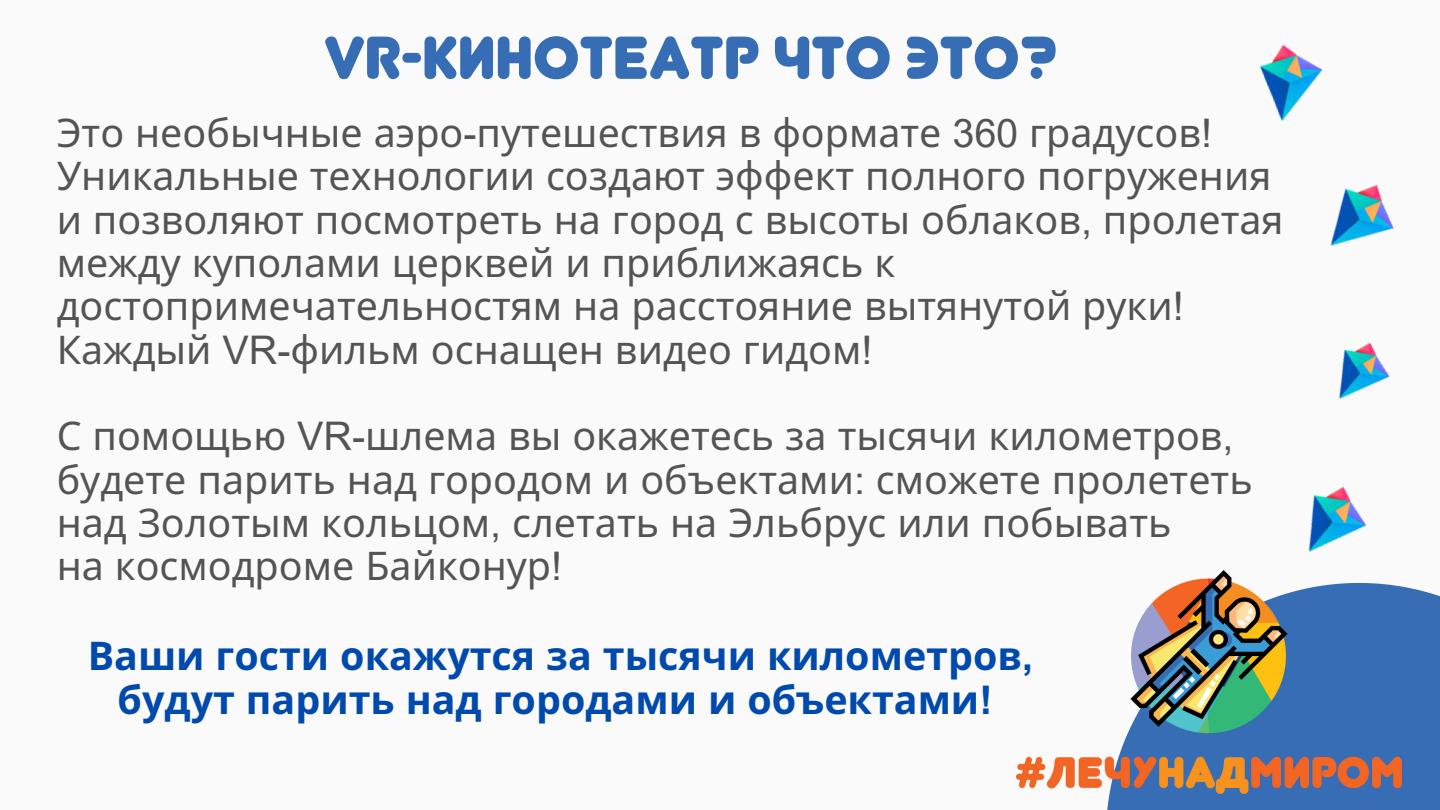
<style>
.page{position:relative;width:1440px;height:810px;background:#f9faf9}
.page>*{position:absolute;margin:0;border:0;box-sizing:border-box;transform-origin:0 0}
.t1{font:60px "Junegull";color:#366db4}
.t2{font:39.4px/43.4px "Noto Sans";color:#545454}
.t3{font:700 39.4px/43.6px "Noto Sans";color:#004aad;text-align:center}
.s1{font-family:"Arial MT Pro"}
</style>
<div class="page">
<div style="left:1107px;top:586px;width:333px;height:224px;background:#366db4"></div>
<img style="left:1017px;top:570px;width:384px;height:224px">
<img style="left:1330px;top:185px;width:64px;height:61px">
<img style="left:1339px;top:342px;width:51px;height:57px">
<img style="left:1260px;top:45px;width:63px;height:76px">
<img style="left:1272px;top:486px;width:119px;height:97px">
<h1 class="t1" style="left:324px;top:22px;width:735px">VR-кинотеатр что это?</h1>
<p class="t2" style="left:57px;top:110px;width:1228px">Это необычные аэро<span class="s1">-</span>путешествия в формате <span class="s1">360</span> градусов<span class="s1">!<br></span>Уникальные технологии создают эффект полного погружения и позволяют посмотреть на город с высоты облаков<span class="s1">,</span> пролетая между куполами церквей и приближаясь к достопримечательностям на расстояние вытянутой руки<span class="s1">!<br></span>Каждый <span class="s1">VR-</span>фильм оснащен видео гидом<span class="s1">!</span></p>
<p class="t2" style="left:57px;top:413px;width:1198px">С помощью <span class="s1">VR-</span>шлема вы окажетесь за тысячи километров<span class="s1">, </span>будете парить над городом и объектами<span class="s1">:</span> сможете пролететь над Золотым кольцом<span class="s1">,</span> слетать на Эльбрус или побывать<br>на космодроме Байконур<span class="s1">!</span></p>
<p class="t3" style="left:88px;top:633px;width:947px">Ваши гости окажутся за тысячи километров<span class="s1">, </span>будут парить над городами и объектами<span class="s1">!</span></p>
</div>
